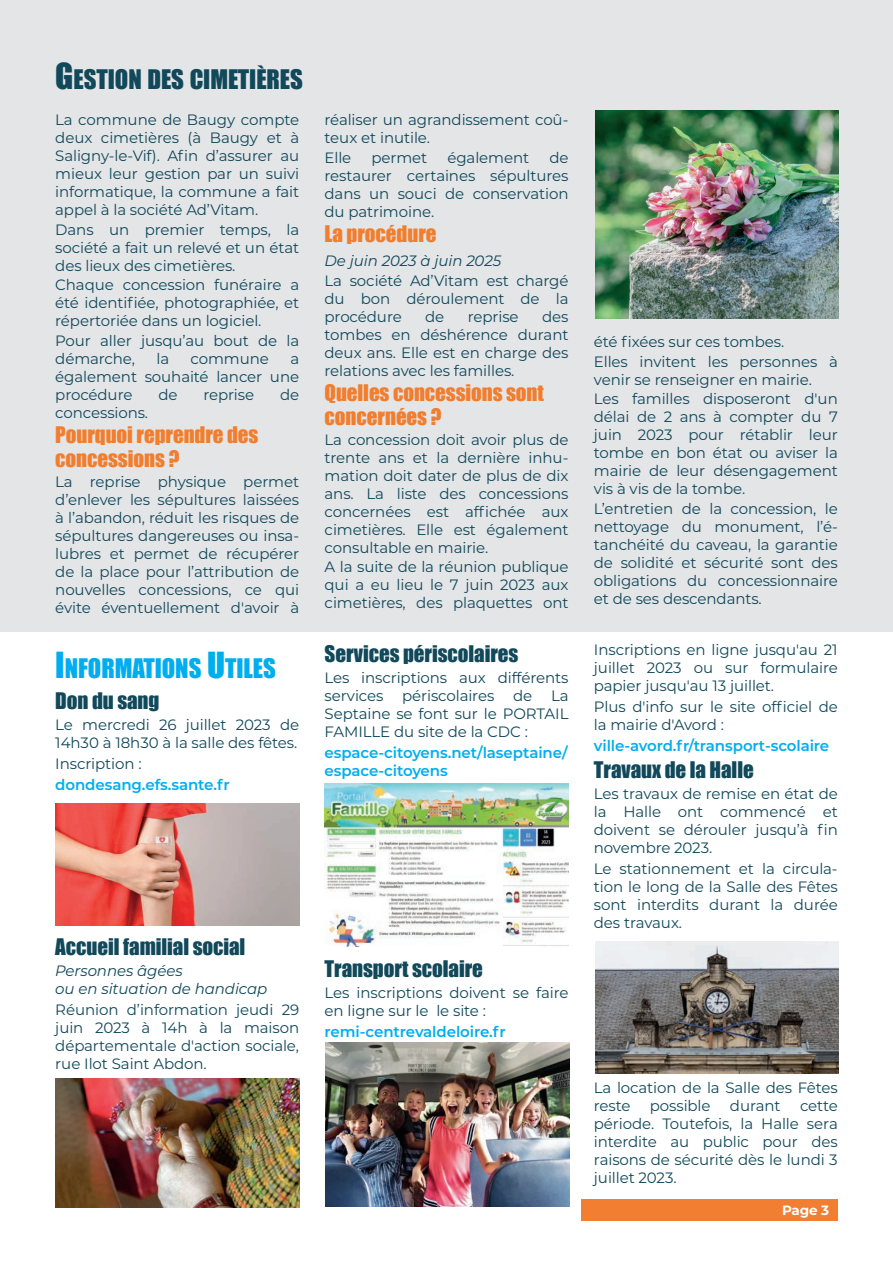
<style>
.page{position:relative;width:893px;height:1263px;background:#fff}
.page>*{position:absolute;margin:0;border:0;box-sizing:border-box;transform-origin:0 0}
.t1{font:24.75px "Impact";color:#11485a}
.t2{font:24.75px "Impact";color:#00aeef}
.t3{font:21px "Impact";color:#11485a}
.t4{font:21px/24px "Impact";color:#f17e2e}
.t5{font:15px/18px "Montserrat";letter-spacing:-.01em;color:#11485a;text-align:justify}
.t6{font:600 15px/18px "Montserrat";letter-spacing:-.005em;color:#00aeef}
.t7{font:italic 15px/18px "Montserrat";letter-spacing:-.01em;color:#11485a}
.t8{font:700 13.5px "Montserrat";color:#fff}
.s1{font-size:33px}
</style>
<div class="page">
<div style="left:0;top:0;width:893px;height:631px;background:#e4e5e7"></div>
<div style="left:581px;top:1199px;width:257px;height:21px;background:#f17e31"></div>
<img style="left:595px;top:110px;width:244px;height:208px">
<img style="left:56px;top:804px;width:243px;height:122px">
<img style="left:56px;top:1079px;width:243px;height:129px">
<img style="left:325px;top:784px;width:243px;height:162px">
<img style="left:326px;top:1043px;width:243px;height:163px">
<img style="left:595px;top:942px;width:244px;height:131px">
<h1 class="t1" style="left:55px;top:64px;width:249px"><span class="s1">G</span>ESTION DES CIMETIÈRES</h1>
<p class="t5" style="left:55px;top:111px;width:245px">La commune de Baugy compte deux cimetières (à Baugy et à Saligny-le-Vif). Afin d’assurer au mieux leur gestion par un suivi informatique, la commune a fait appel à la société Ad’Vitam.</p>
<p class="t5" style="left:55px;top:220px;width:245px">Dans un premier temps, la société a fait un relevé et un état des lieux des cimetières.</p>
<p class="t5" style="left:55px;top:276px;width:245px">Chaque concession funéraire a été identifiée, photographiée, et répertoriée dans un logiciel.</p>
<p class="t5" style="left:55px;top:331px;width:245px">Pour aller jusqu’au bout de la démarche,</p>
<p class="t5" style="left:156px;top:349px;width:14px">la</p>
<p class="t5" style="left:191px;top:349px;width:80px">commune</p>
<p class="t5" style="left:55px;top:349px;width:245px;text-indent:235px">a également souhaité lancer une procédure</p>
<p class="t5" style="left:158px;top:385px;width:21px">de</p>
<p class="t5" style="left:203px;top:385px;width:52px">reprise</p>
<p class="t5" style="left:280px;top:385px;width:21px">de</p>
<p class="t5" style="left:55px;top:403px;width:94px">concessions.</p>
<h2 class="t4" style="left:55px;top:423px;width:205px">Pourquoi reprendre des concessions ?</h2>
<p class="t5" style="left:55px;top:472px;width:245px">La reprise physique permet d’enlever les sépultures laissées à l’abandon, réduit les risques de sépultures dangereuses ou insa‐ lubres et permet de récupérer de la place pour l’attribution de nouvelles concessions, ce qui évite éventuellement d'avoir à</p>
<h1 class="t2" style="left:55px;top:653px;width:222px"><span class="s1">I</span>NFORMATIONS <span class="s1">U</span>TILES</h1>
<h2 class="t3" style="left:55px;top:688px;width:106px">Don du sang</h2>
<p class="t5" style="left:55px;top:715px;width:245px">Le mercredi 26 juillet 2023 de<br>14h30 à 18h30 à la salle des fêtes.</p>
<p class="t5" style="left:55px;top:754px;width:88px">Inscription :</p>
<p class="t6" style="left:55px;top:775px;width:176px">dondesang.efs.sante.fr</p>
<p class="t5" style="left:325px;top:111px;width:245px">réaliser un agrandissement coû&shy;teux et inutile.</p>
<p class="t5" style="left:325px;top:148px;width:28px">Elle</p>
<p class="t5" style="left:371px;top:148px;width:57px">permet</p>
<p class="t5" style="left:447px;top:148px;width:83px">également</p>
<p class="t5" style="left:325px;top:148px;width:245px;text-indent:225px">de restaurer certaines sépultures dans un souci de conservation du patrimoine.</p>
<h2 class="t4" style="left:325px;top:222px;width:113px">La procédure</h2>
<p class="t7" style="left:325px;top:252px;width:178px">De juin 2023 à juin 2025</p>
<p class="t5" style="left:325px;top:271px;width:245px">La société Ad’Vitam est chargé du bon déroulement de la procédure</p>
<p class="t5" style="left:325px;top:307px;width:245px;text-indent:218px">des tombes en déshérence durant deux ans. Elle est en charge des relations avec les familles.</p>
<h2 class="t4" style="left:325px;top:381px;width:221px">Quelles concessions sont concernées ?</h2>
<p class="t5" style="left:325px;top:430px;width:245px">La concession doit avoir plus de trente ans et la dernière inhu‐ mation doit dater de plus de dix ans. La liste des concessions concernées est affichée aux cimetières. Elle est également consultable en mairie.</p>
<p class="t5" style="left:325px;top:558px;width:245px">A la suite de la réunion publique qui a eu lieu le 7 juin 2023 aux cimetières, des plaquettes ont</p>
<p class="t5" style="left:425px;top:307px;width:21px">de</p>
<p class="t5" style="left:468px;top:307px;width:52px">reprise</p>
<h2 class="t3" style="left:325px;top:640px;width:195px">Services périscolaires</h2>
<p class="t5" style="left:325px;top:668px;width:245px">Les inscriptions aux différents services périscolaires de</p>
<p class="t5" style="left:325px;top:686px;width:245px;text-indent:226px">La Septaine se font sur le PORTAIL FAMILLE du site de la CDC :</p>
<p class="t6" style="left:325px;top:743px;width:245px">espace-citoyens.net/laseptaine/ espace-citoyens</p>
<h2 class="t3" style="left:55px;top:934px;width:192px">Accueil familial social</h2>
<p class="t7" style="left:55px;top:961px;width:214px">Personnes âgées<br>ou en situation de handicap</p>
<p class="t5" style="left:55px;top:1000px;width:245px">Réunion d’information jeudi 29 juin 2023 à 14h à la maison départementale d'action sociale, rue Ilot Saint Abdon.</p>
<h2 class="t3" style="left:325px;top:955px;width:160px">Transport scolaire</h2>
<p class="t5" style="left:325px;top:983px;width:245px">Les inscriptions doivent se faire en ligne sur le le site :</p>
<p class="t6" style="left:325px;top:1022px;width:183px">remi-centrevaldeloire.fr</p>
<p class="t5" style="left:594px;top:332px;width:245px;line-height:19.5px">été fixées sur ces tombes.<br>Elles invitent les personnes à</p>
<p class="t5" style="left:594px;top:369px;width:245px;line-height:19.5px">venir se renseigner en mairie.<br>Les familles disposeront d'un</p>
<p class="t5" style="left:594px;top:408px;width:245px">délai de 2 ans à compter du 7 juin 2023 pour rétablir leur tombe en bon état ou aviser la mairie de leur désengagement vis à vis de la tombe.</p>
<p class="t5" style="left:594px;top:499px;width:245px">L’entretien de la concession, le nettoyage du monument, l’é&shy;tanchéité du caveau, la garantie de solidité et sécurité sont des obligations du concessionnaire et de ses descendants.</p>
<p class="t5" style="left:594px;top:641px;width:245px">Inscriptions en ligne jusqu'au 21 juillet 2023 ou sur formulaire papier jusqu'au 13 juillet.</p>
<p class="t5" style="left:594px;top:698px;width:245px">Plus d'info sur le site officiel de la mairie d'Avord :</p>
<p class="t6" style="left:594px;top:737px;width:237px">ville-avord.fr/transport-scolaire</p>
<h2 class="t3" style="left:594px;top:757px;width:161px">Travaux de la Halle</h2>
<p class="t5" style="left:594px;top:785px;width:245px">Les travaux de remise en état de la Halle ont commencé et doivent se dérouler jusqu’à fin novembre 2023.</p>
<p class="t5" style="left:594px;top:860px;width:245px">Le stationnement et la circula‐ tion le long de la Salle des Fêtes sont interdits durant la durée des travaux.</p>
<p class="t5" style="left:594px;top:1079px;width:245px">La location de la Salle des Fêtes reste</p>
<p class="t5" style="left:650px;top:1097px;width:62px">possible</p>
<p class="t5" style="left:730px;top:1097px;width:52px">durant</p>
<p class="t5" style="left:594px;top:1097px;width:245px;text-indent:206px">cette période. Toutefois, la Halle sera interdite au public pour des raisons de sécurité dès le lundi 3 juillet 2023.</p>
<p class="t8" style="left:782px;top:1201px;width:49px">Page 3</p>
</div>
